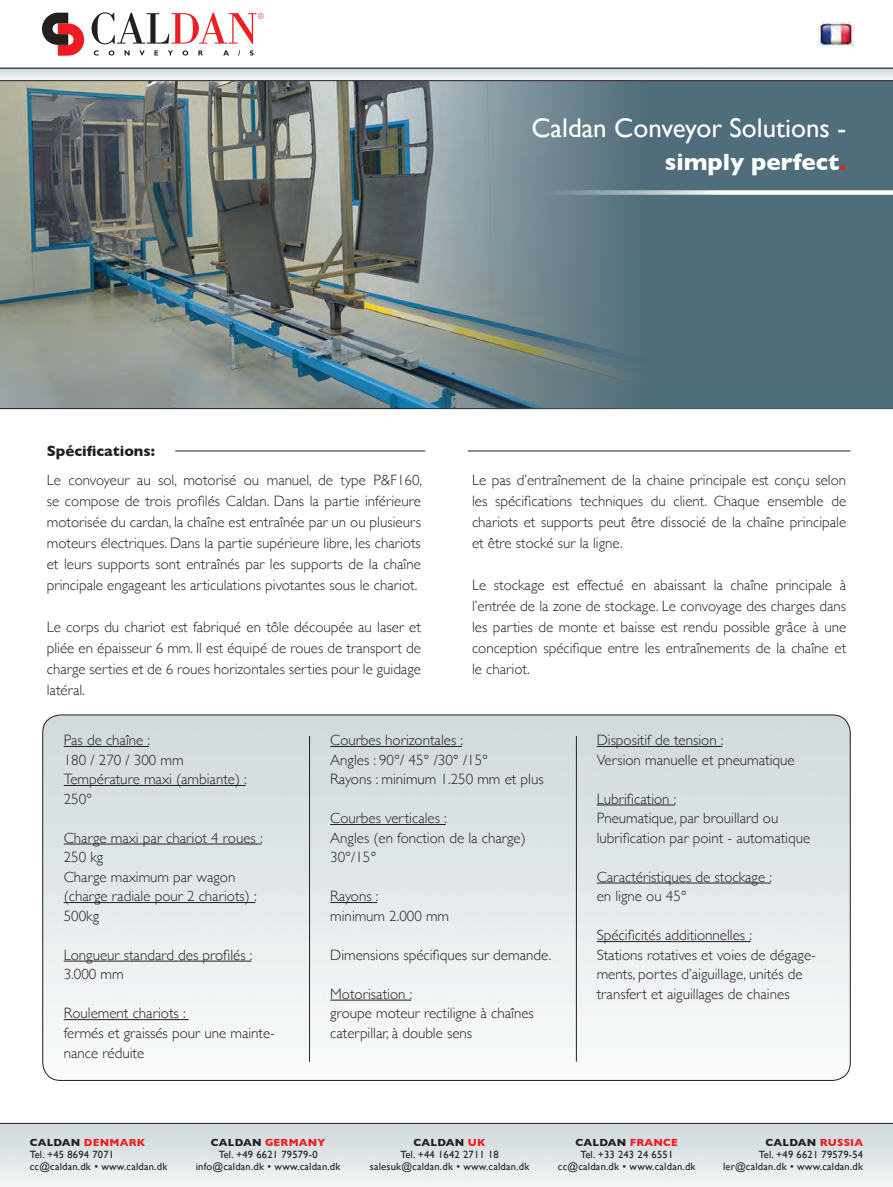
<style>
.page{position:relative;width:893px;height:1187px;background:#fff}
.page>*{position:absolute;margin:0;border:0;box-sizing:border-box;transform-origin:0 0}
.t1{font:27px "Gill Sans";color:#fff}
.t2{font:700 24px "Gill Sans";color:#fff}
.txt{font:300 15px/19.5px "Gill Sans";color:#231f20}
.txt-2{font:700 15px "Gill Sans";color:#231f20}
.t3{font:10.5px/12px "Gill Sans";letter-spacing:.02em;color:#231f20;text-align:center}
.s1{color:#ee1d23}
.s2{font-weight:700}
.s3{font-weight:700;color:#ee1d23}
</style>
<div class="page">
<img style="left:0;top:81px;width:893px;height:328px">
<svg style="left:395px;top:81px;width:498px;height:327px;background:#617a85"></svg>
<img style="left:818px;top:22px;width:35px;height:24px">
<svg style="left:94px;top:50px;width:5px;height:6px"></svg>
<svg style="left:109px;top:50px;width:5px;height:6px"></svg>
<svg style="left:125px;top:50px;width:5px;height:5px"></svg>
<svg style="left:139px;top:50px;width:6px;height:6px"></svg>
<svg style="left:154px;top:50px;width:4px;height:5px"></svg>
<svg style="left:168px;top:50px;width:5px;height:5px"></svg>
<svg style="left:182px;top:50px;width:6px;height:6px"></svg>
<svg style="left:198px;top:50px;width:5px;height:5px"></svg>
<svg style="left:223px;top:50px;width:6px;height:5px"></svg>
<svg style="left:250px;top:50px;width:4px;height:6px"></svg>
<svg style="left:42px;top:13px;width:42px;height:43px"></svg>
<svg style="left:92px;top:12px;width:172px;height:32px"></svg>
<svg style="left:0;top:1123px;width:893px;height:63px;background:#dde3e5"></svg>
<svg style="left:0;top:68px;width:893px;height:13px"></svg>
<hr style="left:175px;top:450px;width:250px;height:1px;background:#231f20">
<hr style="left:468px;top:450px;width:382px;height:1px;background:#231f20">
<img style="left:43px;top:715px;width:807px;height:365px">
<hr style="left:309px;top:736px;width:1px;height:325px;background:#231f20">
<hr style="left:576px;top:736px;width:1px;height:325px;background:#231f20">
<svg style="left:549px;top:190px;width:344px;height:5px"></svg>
<hr style="left:64px;top:746px;width:85px;height:1px;background:#231f20">
<hr style="left:64px;top:785px;width:182px;height:1px;background:#231f20">
<hr style="left:64px;top:843px;width:197px;height:1px;background:#231f20">
<hr style="left:64px;top:902px;width:191px;height:1px;background:#231f20">
<hr style="left:64px;top:960px;width:187px;height:1px;background:#231f20">
<hr style="left:64px;top:1019px;width:125px;height:1px;background:#231f20">
<hr style="left:330px;top:746px;width:132px;height:1px;background:#231f20">
<hr style="left:330px;top:824px;width:116px;height:1px;background:#231f20">
<hr style="left:330px;top:902px;width:47px;height:1px;background:#231f20">
<hr style="left:330px;top:999px;width:81px;height:1px;background:#231f20">
<hr style="left:597px;top:746px;width:125px;height:1px;background:#231f20">
<hr style="left:597px;top:804px;width:78px;height:1px;background:#231f20">
<hr style="left:597px;top:882px;width:174px;height:1px;background:#231f20">
<hr style="left:597px;top:941px;width:154px;height:1px;background:#231f20">
<h1 class="t1" style="left:531px;top:112px;width:316px">Caldan Conveyor Solutions -</h1>
<h2 class="t2" style="left:665px;top:142px;width:183px">simply perfect<span class="s1">.</span></h2>
<p class="txt-2" style="left:47px;top:439px;width:110px">Spécifications:</p>
<p class="txt" style="left:47px;top:468px;width:377px;line-height:21px;text-align:justify">Le convoyeur au sol, motorisé ou manuel, de type P&amp;F160, se compose de trois profilés Caldan. Dans la partie inférieure motorisée du cardan, la chaîne est entraînée par un ou plusieurs moteurs électriques. Dans la partie supérieure libre, les chariots et leurs supports sont entraînés par les supports de la chaîne principale engageant les articulations pivotantes sous le chariot.</p>
<p class="txt" style="left:47px;top:615px;width:376px;line-height:21px;text-align:justify">Le corps du chariot est fabriqué en tôle découpée au laser et pliée en épaisseur 6 mm. Il est équipé de roues de transport de charge serties et de 6 roues horizontales serties pour le guidage latéral.</p>
<p class="txt" style="left:472px;top:468px;width:376px;line-height:21px;text-align:justify">Le pas d’entraînement de la chaine principale est conçu selon les spécifications techniques du client. Chaque ensemble de chariots et supports peut être dissocié de la chaîne principale et être stocké sur la ligne.</p>
<p class="txt" style="left:472px;top:573px;width:376px;line-height:21px;text-align:justify">Le stockage est effectué en abaissant la chaîne principale à l’entrée de la zone de stockage. Le convoyage des charges dans les parties de monte et baisse est rendu possible grâce à une conception spécifique entre les entraînements de la chaîne et le chariot.</p>
<p class="txt" style="left:64px;top:730px;width:121px">Pas de chaîne :<br>180 / 270 / 300 mm</p>
<p class="txt" style="left:64px;top:769px;width:185px">Température maxi (ambiante) :<br>250°</p>
<p class="txt" style="left:64px;top:827px;width:200px">Charge maxi par chariot 4 roues :<br>250 kg</p>
<p class="txt" style="left:64px;top:866px;width:173px">Charge maximum par wagon</p>
<p class="txt" style="left:64px;top:886px;width:194px">(charge radiale pour 2 chariots) :<br>500kg</p>
<p class="txt" style="left:64px;top:944px;width:190px">Longueur standard des profilés :<br>3.000 mm</p>
<p class="txt" style="left:64px;top:1003px;width:213px">Roulement chariots :<br>fermés et graissés pour une mainte&shy;nance réduite</p>
<p class="txt" style="left:330px;top:730px;width:160px">Courbes horizontales :<br>Angles : 90°/ 45° /30° /15°</p>
<p class="txt" style="left:330px;top:769px;width:215px">Rayons : minimum 1.250 mm et plus</p>
<p class="txt" style="left:330px;top:808px;width:118px">Courbes verticales :</p>
<p class="txt" style="left:330px;top:827px;width:197px">Angles (en fonction de la charge)<br>30°/15°</p>
<p class="txt" style="left:330px;top:886px;width:120px">Rayons :<br>minimum 2.000 mm</p>
<p class="txt" style="left:330px;top:944px;width:223px">Dimensions spécifiques sur demande.</p>
<p class="txt" style="left:330px;top:983px;width:205px">Motorisation :<br>groupe moteur rectiligne à chaînes caterpillar, à double sens</p>
<p class="txt" style="left:597px;top:730px;width:200px">Dispositif de tension :<br>Version manuelle et pneumatique</p>
<p class="txt" style="left:597px;top:788px;width:215px">Lubrification :<br>Pneumatique, par brouillard ou lubrification par point - automatique</p>
<p class="txt" style="left:597px;top:866px;width:177px">Caractéristiques de stockage : en ligne ou 45°</p>
<p class="txt" style="left:597px;top:925px;width:221px">Spécificités additionnelles :<br>Stations rotatives et voies de dégage&shy;ments, portes d’aiguillage, unités de transfert et aiguillages de chaines</p>
<p class="t3" style="left:30px;top:1135px;width:139px;text-align:left"><span class="s2">CALDAN</span> <span class="s3">DENMARK<br></span>Tel. +45 8694 7071 cc@caldan.dk • www.caldan.dk</p>
<p class="t3" style="left:370px;top:1135px;width:161px"><span class="s2">CALDAN</span> <span class="s3">UK<br></span>Tel. +44 1642 2711 18 salesuk@caldan.dk • www.caldan.dk</p>
<p class="t3" style="left:196px;top:1135px;width:146px"><span class="s2">CALDAN</span> <span class="s3">GERMANY<br></span>Tel. +49 6621 79579-0 info@caldan.dk • www.caldan.dk</p>
<p class="t3" style="left:723px;top:1135px;width:142px;text-align:right"><span class="s2">CALDAN</span> <span class="s3">RUSSIA<br></span>Tel. +49 6621 79579-54 ler@caldan.dk • www.caldan.dk</p>
<p class="t3" style="left:558px;top:1135px;width:139px"><span class="s2">CALDAN</span> <span class="s3">FRANCE<br></span>Tel. +33 243 24 6551 cc@caldan.dk • www.caldan.dk</p>
</div>
